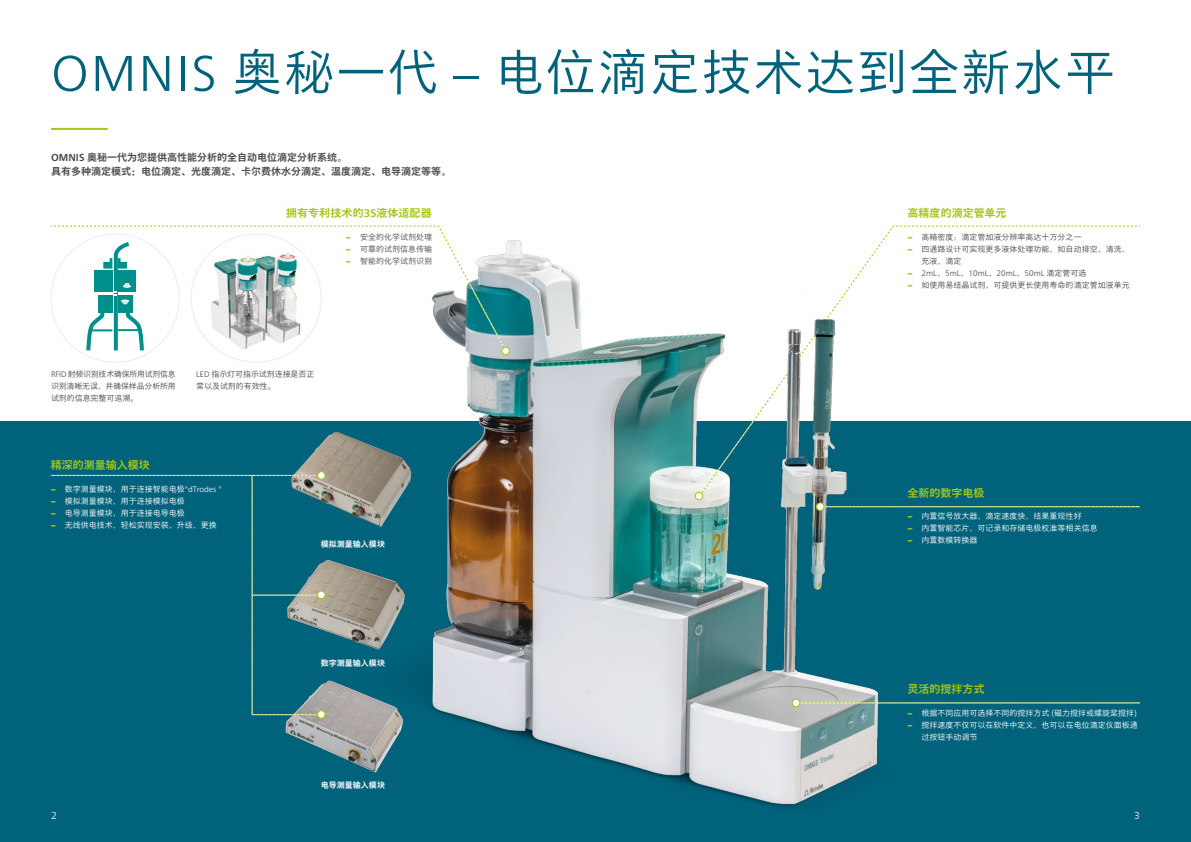
<style>
.page{position:relative;width:1191px;height:842px;background:#fff}
.page>*{position:absolute;margin:0;border:0;box-sizing:border-box;transform-origin:0 0}
.t1{font:300 50px "M Xiang He Hei SC Pro";letter-spacing:.04em;color:#00627b}
.t2{font:700 11px "M Xiang He Hei SC Pro";color:#a2c616}
.t3{font:700 10px/14px "M Xiang He Hei SC Pro";color:#4a4a49}
.t4{font:300 10px "Neue Frutiger World";color:#fff}
.t5{font:300 8px/12px "M Xiang He Hei SC Pro";color:#fff}
.t6{font:300 8px/12px "M Xiang He Hei SC Pro";color:#4a4a49;text-align:justify}
.t7{font:300 8px "Neue Frutiger World";color:#4a4a49}
.t8{font:700 8px "M Xiang He Hei SC Pro";letter-spacing:.005em;color:#fff}
.s1{font-family:"Neue Frutiger World"}
.s2{font-family:"Neue Frutiger World Xtra Blk";font-weight:400;color:#a2c616}
.s3{font-family:"M Xiang He Hei SC Pro"}
</style>
<div class="page">
<div style="left:0;top:421px;width:1191px;height:421px;background:#00627b"></div>
<img style="left:165px;top:225px;width:956px;height:582px">
<img style="left:322px;top:553px;width:91px;height:107px">
<img style="left:264px;top:660px;width:164px;height:131px">
<hr style="left:51px;top:128px;width:57px;height:2px;background:#a2c616">
<svg style="left:800px;top:702px;width:340px;height:2px"></svg>
<div style="left:792px;top:699px;width:8px;height:8px;background:#fff;border-radius:50%"></div>
<div style="left:792px;top:699px;width:8px;height:8px;border:1px solid #a2c616;border-radius:50%"></div>
<svg style="left:824px;top:506px;width:316px;height:2px"></svg>
<div style="left:816px;top:503px;width:8px;height:7px;background:#fff;border-radius:50%"></div>
<div style="left:816px;top:502px;width:8px;height:9px;border:1px solid #a2c616;border-radius:50%"></div>
<svg style="left:53px;top:226px;width:453px;height:128px"></svg>
<div style="left:502px;top:347px;width:7px;height:8px;background:#fff;border-radius:50%"></div>
<div style="left:501px;top:347px;width:9px;height:8px;border:1px solid #a2c616;border-radius:50%"></div>
<svg style="left:699px;top:226px;width:441px;height:270px"></svg>
<div style="left:695px;top:492px;width:7px;height:8px;background:#fff;border-radius:50%"></div>
<div style="left:694px;top:492px;width:9px;height:8px;border:1px solid #a2c616;border-radius:50%"></div>
<img style="left:753px;top:273px;width:140px;height:196px">
<img style="left:291px;top:431px;width:120px;height:96px">
<div style="left:317px;top:472px;width:8px;height:7px;background:#fff;border-radius:50%"></div>
<div style="left:317px;top:471px;width:8px;height:9px;border:1px solid #a2c616;border-radius:50%"></div>
<svg style="left:51px;top:474px;width:271px;height:242px"></svg>
<div style="left:317px;top:591px;width:8px;height:8px;background:#fff;border-radius:50%"></div>
<div style="left:317px;top:591px;width:8px;height:8px;border:1px solid #a2c616;border-radius:50%"></div>
<div style="left:317px;top:711px;width:8px;height:7px;background:#fff;border-radius:50%"></div>
<div style="left:317px;top:710px;width:8px;height:9px;border:1px solid #a2c616;border-radius:50%"></div>
<h1 class="t1" style="left:51px;top:41px;width:1065px"><span class="s1">OMNIS</span> 奥秘一代 <span class="s1">–</span> 电位滴定技术达到全新水平</h1>
<p class="t3" style="left:51px;top:150px;width:401px"><span class="s1">OMNIS</span> 奥秘一代为您提供高性能分析的全自动电位滴定分析系统。<br>具有多种滴定模式：电位滴定、光度滴定、卡尔费休水分滴定、温度滴定、电导滴定等等。</p>
<h2 class="t2" style="left:286px;top:206px;width:147px">拥有专利技术的<span class="s1">3S</span>液体适配器</h2>
<h2 class="t2" style="left:907px;top:206px;width:101px">高精度的滴定管单元</h2>
<p class="t6" style="left:346px;top:231px;width:88px"><span class="s2">−</span> 安全的化学试剂处理<span class="s2">−</span> 可靠的试剂信息传输<span class="s2">−</span> 智能的化学试剂识别</p>
<p class="t6" style="left:51px;top:368px;width:126px"><span class="s1">RFID</span> 射频识别技术确保所用试剂信息识别清晰无误，并确保样品分析所用试剂的信息完整可追溯。</p>
<p class="t6" style="left:196px;top:368px;width:120px"><span class="s1">LED</span> 指示灯可指示试剂连接是否正常以及试剂的有效性。</p>
<h2 class="t2" style="left:51px;top:458px;width:100px">精深的测量输入模块</h2>
<p class="t5" style="left:51px;top:483px;width:172px"><span class="s2">−</span> 数字测量模块，用于连接智能电极<span class="s1">"dTrodes " </span><span class="s2">−</span> 模拟测量模块，用于连接模拟电极<br><span class="s2">−</span> 电导测量模块，用于连接电导电极<br><span class="s2">−</span> 无线供电技术，轻松实现安装、升级、更换</p>
<p class="t8" style="left:321px;top:538px;width:66px">模拟测量输入模块</p>
<p class="t8" style="left:321px;top:658px;width:66px">数字测量输入模块</p>
<p class="t4" style="left:51px;top:808px;width:7px">2</p>
<p class="t8" style="left:321px;top:780px;width:66px">电导测量输入模块</p>
<p class="t6" style="left:907px;top:231px;width:176px"><span class="s2">−</span> 高精密度：滴定管加液分辨率高达十万分之一</p>
<p class="t6" style="left:907px;top:243px;width:224px"><span class="s2">−</span> 四通路设计可实现更多液体处理功能，如自动排空、清洗、</p>
<p class="t6" style="left:921px;top:255px;width:41px">充液、滴定</p>
<p class="t7" style="left:907px;top:267px;width:181px"><span class="s2">−</span> 2mL<span class="s3">、</span>5mL<span class="s3">、</span>10mL<span class="s3">、</span>20mL<span class="s3">、</span>50mL <span class="s3">滴定管可选</span></p>
<p class="t6" style="left:907px;top:279px;width:224px"><span class="s2">−</span> 如使用易结晶试剂，可提供更长使用寿命的滴定管加液单元</p>
<h2 class="t2" style="left:907px;top:486px;width:78px">全新的数字电极</h2>
<p class="t5" style="left:907px;top:510px;width:192px"><span class="s2">−</span> 内置信号放大器，滴定速度快，结果重现性好<br><span class="s2">−</span> 内置智能芯片，可记录和存储电极校准等相关信息<span class="s2">−</span> 内置数模转换器</p>
<h2 class="t2" style="left:907px;top:682px;width:78px">灵活的搅拌方式</h2>
<p class="t5" style="left:907px;top:707px;width:231px"><span class="s2">−</span> 根据不同应用可选择不同的搅拌方式 (磁力搅拌或螺旋桨搅拌)</p>
<p class="t5" style="left:907px;top:719px;width:232px"><span class="s2">−</span> 搅拌速度不仅可以在软件中定义，也可以在电位滴定仪面板通</p>
<p class="t5" style="left:921px;top:731px;width:57px">过按钮手动调节</p>
<p class="t4" style="left:1134px;top:808px;width:7px">3</p>
</div>
